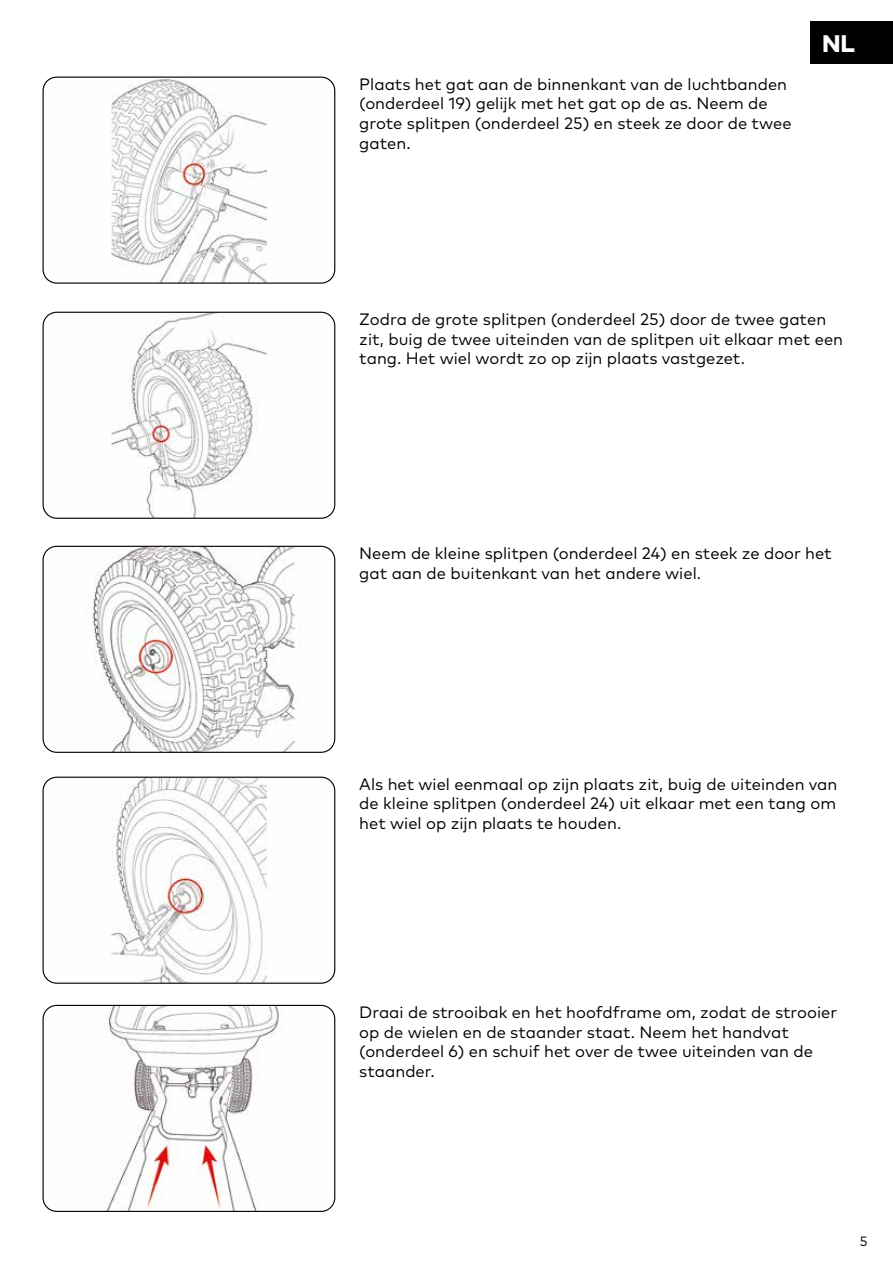
<style>
.page{position:relative;width:893px;height:1263px;background:#fff}
.page>*{position:absolute;margin:0;border:0;box-sizing:border-box;transform-origin:0 0}
.t1{font:800 24px "Mark Pro";color:#fff}
.t2{font:16.5px/19.8px "Mark Pro";color:#000}
.t3{font:13.5px "Mark Pro";color:#000}
</style>
<div class="page">
<img style="left:43px;top:312px;width:292px;height:205px">
<div style="left:43px;top:312px;width:292px;height:207px;border:1px solid #000;border-radius:14px"></div>
<img style="left:43px;top:546px;width:292px;height:205px">
<div style="left:43px;top:546px;width:292px;height:207px;border:1px solid #000;border-radius:14px"></div>
<img style="left:43px;top:777px;width:292px;height:205px">
<div style="left:43px;top:777px;width:292px;height:207px;border:1px solid #000;border-radius:14px"></div>
<img style="left:43px;top:1005px;width:292px;height:206px">
<div style="left:43px;top:1005px;width:292px;height:207px;border:1px solid #000;border-radius:14px"></div>
<img style="left:43px;top:77px;width:292px;height:205px">
<div style="left:43px;top:77px;width:292px;height:207px;border:1px solid #000;border-radius:14px"></div>
<div style="left:810px;top:21px;width:83px;height:43px;background:#000"></div>
<p class="t2" style="left:359px;top:73px;width:434px">Plaats het gat aan de binnenkant van de luchtbanden (onderdeel 19) gelijk met het gat op de as. Neem de grote splitpen (onderdeel 25) en steek ze door de twee gaten.</p>
<h1 class="t1" style="left:822px;top:25px;width:34px">NL</h1>
<p class="t2" style="left:359px;top:308px;width:485px">Zodra de grote splitpen (onderdeel 25) door de twee gaten zit, buig de twee uiteinden van de splitpen uit elkaar met een tang. Het wiel wordt zo op zijn plaats vastgezet.</p>
<p class="t2" style="left:359px;top:542px;width:474px">Neem de kleine splitpen (onderdeel 24) en steek ze door het gat aan de buitenkant van het andere wiel.</p>
<p class="t2" style="left:359px;top:773px;width:480px;text-align:justify">Als het wiel eenmaal op zijn plaats zit, buig de uiteinden van de kleine splitpen (onderdeel 24) uit elkaar met een tang om het wiel op zijn plaats te houden.</p>
<p class="t2" style="left:359px;top:1001px;width:479px">Draai de strooibak en het hoofdframe om, zodat de strooier op de wielen en de staander staat. Neem het handvat (onderdeel 6) en schuif het over de twee uiteinden van de staander.</p>
<p class="t3" style="left:860px;top:1231px;width:9px">5</p>
</div>
